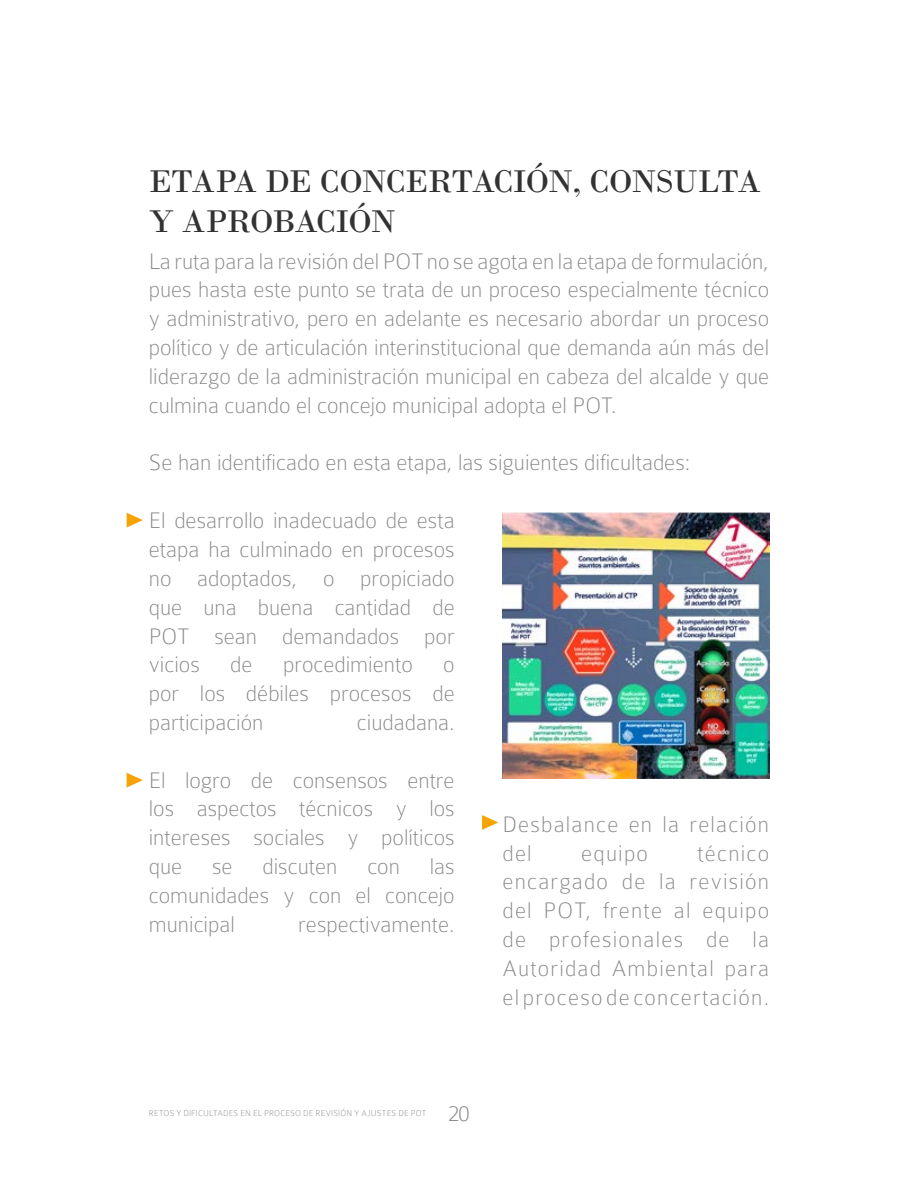
<style>
.page{position:relative;width:918px;height:1188px;background:#fff}
.page>*{position:absolute;margin:0;border:0;box-sizing:border-box;transform-origin:0 0}
.t1{font:33px/39.6px "Bodoni";letter-spacing:-.03em;color:#333232}
.t2{font:100 24px/28.8px "Colaborate";color:#878787;text-align:justify}
.t3{font:100 24px/28.8px "Colaborate";letter-spacing:.05em;color:#878787}
.t4{font:100 9px "Colaborate";letter-spacing:.02em;color:#878787}
</style>
<div class="page">
<img style="left:503px;top:513px;width:266px;height:266px">
<svg style="left:127px;top:513px;width:16px;height:15px"></svg>
<svg style="left:127px;top:773px;width:16px;height:15px"></svg>
<svg style="left:482px;top:815px;width:16px;height:15px"></svg>
<h1 class="t1" style="left:149px;top:162px;width:614px">ETAPA DE CONCERTACIÓN, CONSULTA<br>Y APROBACIÓN</h1>
<p class="t2" style="left:149px;top:247px;width:622px">La ruta para la revisión del POT no se agota en la etapa de formulación, pues hasta este punto se trata de un proceso especialmente técnico y administrativo, pero en adelante es necesario abordar un proceso político y de articulación interinstitucional que demanda aún más del liderazgo de la administración municipal en cabeza del alcalde y que culmina cuando el concejo municipal adopta el POT.</p>
<p class="t2" style="left:149px;top:448px;width:543px">Se han identificado en esta etapa, las siguientes dificultades:</p>
<p class="t2" style="left:149px;top:506px;width:307px">El desarrollo inadecuado de esta etapa ha culminado en procesos no adoptados, o propiciado que una buena cantidad de POT sean demandados por vicios</p>
<p class="t2" style="left:230px;top:650px;width:24px">de</p>
<p class="t2" style="left:283px;top:650px;width:131px">procedimiento</p>
<p class="t2" style="left:149px;top:650px;width:307px;text-indent:294px">o por los débiles procesos de participación</p>
<p class="t2" style="left:357px;top:708px;width:99px">ciudadana.</p>
<p class="t2" style="left:149px;top:766px;width:307px">El logro de consensos entre los aspectos técnicos y los intereses sociales y políticos que se discuten con las comunidades y con el concejo municipal</p>
<p class="t2" style="left:298px;top:910px;width:158px">respectivamente.</p>
<p class="t3" style="left:503px;top:810px;width:268px">Desbalance en la relación del</p>
<p class="t2" style="left:503px;top:839px;width:268px;text-indent:195px">técnico encargado de la revisión del POT, frente al equipo de profesionales de la Autoridad Ambiental para el proceso de concertación.</p>
<p class="t2" style="left:581px;top:839px;width:68px">equipo</p>
<p class="t4" style="left:149px;top:1108px;width:279px">RETOS Y DIFICULTADES EN EL PROCESO DE REVISIÓN Y AJUSTES DE POT</p>
<p class="t2" style="left:449px;top:1099px;width:22px">20</p>
</div>
